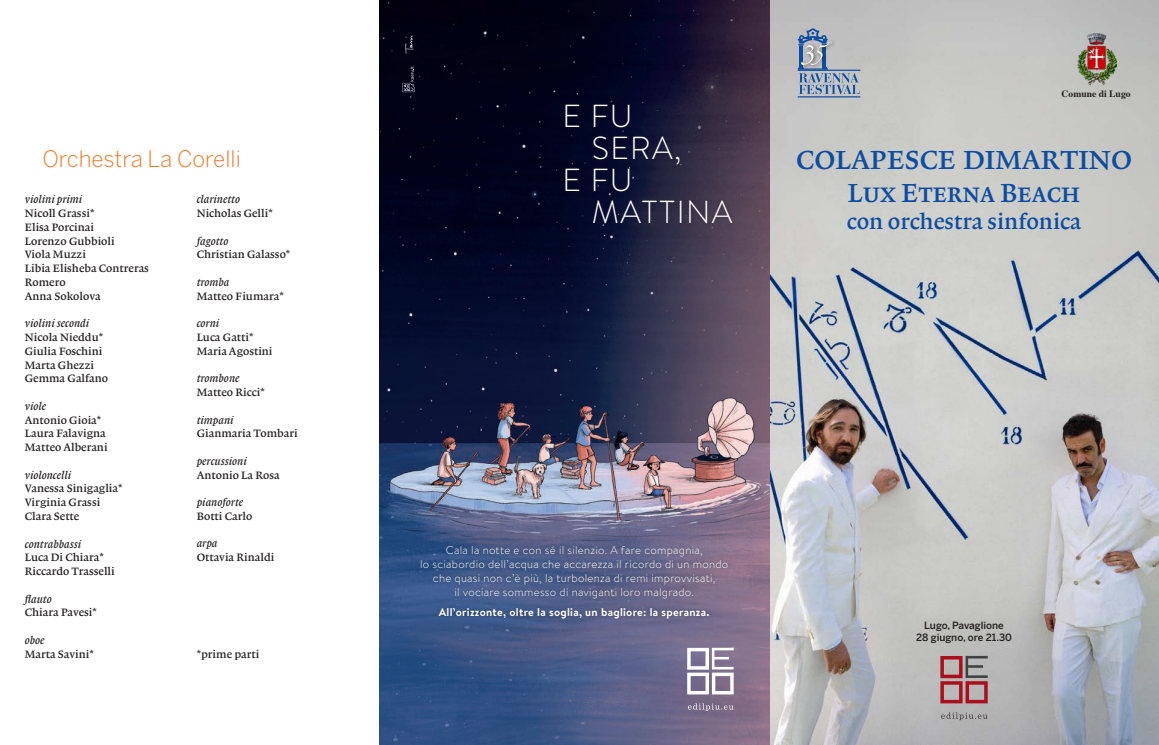
<style>
.page{position:relative;width:1159px;height:745px;background:#fff}
.page>*{position:absolute;margin:0;border:0;box-sizing:border-box;transform-origin:0 0}
.t1{font:300 31.75px/31.9px "Brandon Text";letter-spacing:.045em;color:#fff}
.t2{font:27.5px/33px "Lexicon No 1 Roman B";color:#0d4da1;text-align:center}
.t3{font:22.5px "Lexicon No 1 Roman B";color:#0d4da1}
.t4{font:300 22.5px "Benton Sans";color:#f47321}
.t5{font:11.25px/13.8px "Lexicon No 1 Roman B";color:#231f20}
.t6{font:300 11.25px/13.8px "Brandon Text";letter-spacing:.025em;color:#fff;text-align:center}
.t7{font:11.25px "Lexicon No 1 Italic B";color:#231f20}
.t8{font:700 11.25px "Brandon Text";letter-spacing:.025em;color:#fff}
.t9{font:500 10px/12px "Benton Sans";color:#231f20;text-align:center}
.t10{font:700 9.62px "Times";color:#231f20}
</style>
<div class="page">
<img style="left:379px;top:0;width:780px;height:744px">
<svg style="left:940px;top:655px;width:47px;height:48px;background:#a97579"></svg>
<svg style="left:941px;top:712px;width:46px;height:7px"></svg>
<img style="left:1077px;top:33px;width:39px;height:52px">
<svg style="left:798px;top:28px;width:62px;height:69px;background:#9ba8b9"></svg>
<svg style="left:687px;top:647px;width:46px;height:47px"></svg>
<svg style="left:688px;top:703px;width:45px;height:7px"></svg>
<svg style="left:402px;top:66px;width:13px;height:26px"></svg>
<svg style="left:405px;top:35px;width:8px;height:19px"></svg>
<div style="left:562px;top:101px;width:71px;height:31px;background:#040724"></div>
<div style="left:590px;top:197px;width:145px;height:30px;background:#231f20;opacity:.45"></div>
<div style="left:590px;top:133px;width:93px;height:35px;background:#231f20;opacity:.45"></div>
<div style="left:562px;top:165px;width:71px;height:30px;background:#05092a"></div>
<div style="left:417px;top:542px;width:314px;height:79px;background:#231f20;opacity:.45"></div>
<h3 class="t4" style="left:43px;top:145px;width:200px">Orchestra La Corelli</h3>
<p class="t7" style="left:25px;top:193px;width:59px">violini primi</p>
<p class="t5" style="left:25px;top:206px;width:126px">Nicoll Grassi*<br>Elisa Porcinai<br>Lorenzo Gubbioli<br>Viola Muzzi<br>Libia Elisheba Contreras<br>Romero<br>Anna Sokolova</p>
<p class="t7" style="left:25px;top:317px;width:66px">violini secondi</p>
<p class="t5" style="left:25px;top:330px;width:85px">Nicola Nieddu*<br>Giulia Foschini<br>Marta Ghezzi<br>Gemma Galfano</p>
<p class="t7" style="left:25px;top:399px;width:23px">viole</p>
<p class="t5" style="left:25px;top:413px;width:84px">Antonio Gioia*<br>Laura Falavigna<br>Matteo Alberani</p>
<p class="t7" style="left:25px;top:468px;width:48px">violoncelli</p>
<p class="t5" style="left:25px;top:481px;width:99px">Vanessa Sinigaglia*<br>Virginia Grassi<br>Clara Sette</p>
<p class="t7" style="left:25px;top:537px;width:58px">contrabbassi</p>
<p class="t5" style="left:25px;top:550px;width:92px">Luca Di Chiara*<br>Riccardo Trasselli</p>
<p class="t7" style="left:25px;top:592px;width:28px">flauto</p>
<p class="t5" style="left:25px;top:605px;width:74px">Chiara Pavesi*</p>
<p class="t7" style="left:25px;top:633px;width:21px">oboe</p>
<p class="t5" style="left:25px;top:646px;width:71px">Marta Savini*</p>
<p class="t7" style="left:197px;top:193px;width:45px">clarinetto</p>
<p class="t5" style="left:197px;top:206px;width:78px">Nicholas Gelli*</p>
<p class="t7" style="left:197px;top:234px;width:33px">fagotto</p>
<p class="t5" style="left:197px;top:247px;width:95px">Christian Galasso*</p>
<p class="t7" style="left:197px;top:275px;width:34px">tromba</p>
<p class="t5" style="left:197px;top:289px;width:88px">Matteo Fiumara*</p>
<p class="t7" style="left:197px;top:317px;width:24px">corni</p>
<p class="t5" style="left:197px;top:330px;width:77px">Luca Gatti*<br>Maria Agostini</p>
<p class="t7" style="left:197px;top:372px;width:44px">trombone</p>
<p class="t5" style="left:197px;top:385px;width:70px">Matteo Ricci*</p>
<p class="t7" style="left:197px;top:413px;width:39px">timpani</p>
<p class="t5" style="left:197px;top:426px;width:102px">Gianmaria Tombari</p>
<p class="t7" style="left:197px;top:454px;width:52px">percussioni</p>
<p class="t5" style="left:197px;top:467px;width:84px">Antonio La Rosa</p>
<p class="t7" style="left:197px;top:495px;width:48px">pianoforte</p>
<p class="t5" style="left:197px;top:509px;width:57px">Botti Carlo</p>
<p class="t7" style="left:197px;top:537px;width:22px">arpa</p>
<p class="t5" style="left:197px;top:550px;width:79px">Ottavia Rinaldi</p>
<p class="t5" style="left:197px;top:646px;width:64px">*prime parti</p>
<h1 class="t1" style="left:562px;top:99px;width:71px">E FU</h1>
<h1 class="t1" style="left:562px;top:131px;width:120px;text-indent:29px">SERA,<br>E FU</h1>
<h1 class="t1" style="left:592px;top:195px;width:142px">MATTINA</h1>
<p class="t10" style="left:1061px;top:87px;width:70px">Comune di Lugo</p>
<h2 class="t2" style="left:796px;top:143px;width:337px">COLAPESCE DIMARTINO<br>Lux Eterna Beach</h2>
<h3 class="t3" style="left:846px;top:209px;width:236px">con orchestra sinfonica</h3>
<p class="t6" style="left:420px;top:542px;width:310px">Cala la notte e con sé il silenzio. A fare compagnia,<br>lo sciabordio dell’acqua che accarezza il ricordo di un mondo che quasi non c’è più, la turbolenza di remi improvvisati,<br>il vociare sommesso di naviganti loro malgrado.</p>
<p class="t8" style="left:439px;top:603px;width:272px">All’orizzonte, oltre la soglia, un bagliore: la speranza.</p>
<p class="t9" style="left:916px;top:618px;width:98px">Lugo, Pavaglione<br>28 giugno, ore 21.30</p>
</div>
